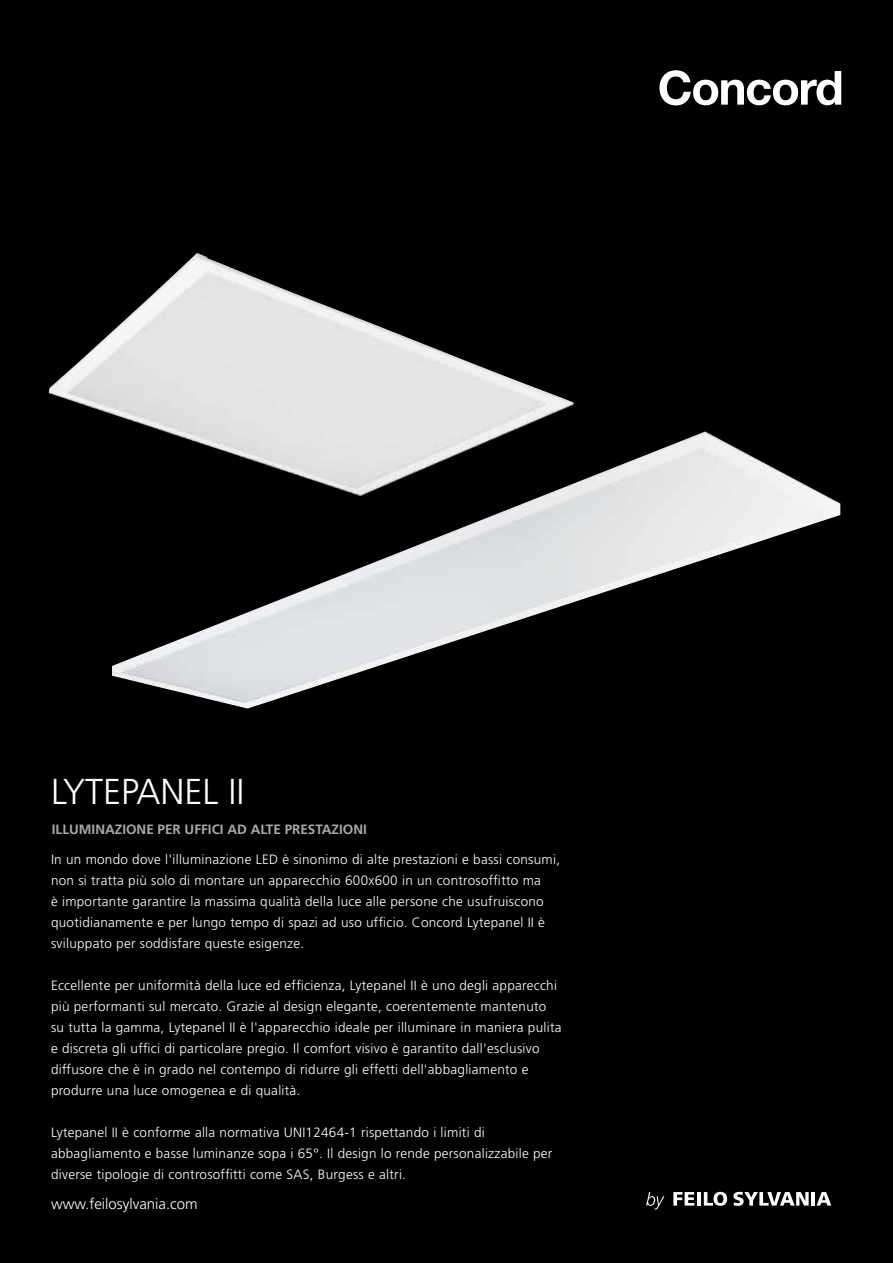
<style>
.page{position:relative;width:893px;height:1263px;background:#fff}
.page>*{position:absolute;margin:0;border:0;box-sizing:border-box;transform-origin:0 0}
.t1{font:300 36px "Frutiger";color:#fff}
.t2{font:300 15px "Frutiger";color:#fff}
.t3{font:300 13.5px/21px "Frutiger";letter-spacing:.02em;color:#fff}
.t4{font:700 13.5px "Frutiger";color:#a7a9ac}
</style>
<div class="page">
<div style="left:0;top:0;width:893px;height:160px;background:#000"></div>
<svg style="left:659px;top:70px;width:182px;height:35px"></svg>
<div style="left:0;top:142px;width:893px;height:619px;background:#000"></div>
<div style="left:0;top:748px;width:893px;height:515px;background:#000"></div>
<svg style="left:733px;top:1192px;width:76px;height:14px"></svg>
<hr style="left:811px;top:1192px;width:4px;height:13px;background:#fff">
<svg style="left:816px;top:1192px;width:15px;height:13px"></svg>
<svg style="left:673px;top:1192px;width:21px;height:13px"></svg>
<hr style="left:697px;top:1192px;width:4px;height:13px;background:#fff">
<svg style="left:704px;top:1192px;width:23px;height:14px"></svg>
<svg style="left:646px;top:1192px;width:18px;height:17px"></svg>
<svg style="left:48px;top:253px;width:526px;height:178px"></svg>
<img style="left:112px;top:431px;width:728px;height:278px">
<h1 class="t1" style="left:51px;top:771px;width:195px">LYTEPANEL II</h1>
<p class="t4" style="left:52px;top:821px;width:316px">ILLUMINAZIONE PER UFFICI AD ALTE PRESTAZIONI</p>
<p class="t3" style="left:51px;top:848px;width:511px">In un mondo dove l'illuminazione LED è sinonimo di alte prestazioni e bassi consumi, non si tratta più solo di montare un apparecchio 600x600 in un controsoffitto ma<br>è importante garantire la massima qualità della luce alle persone che usufruiscono quotidianamente e per lungo tempo di spazi ad uso ufficio. Concord Lytepanel II è sviluppato per soddisfare queste esigenze.</p>
<p class="t3" style="left:51px;top:974px;width:512px">Eccellente per uniformità della luce ed efficienza, Lytepanel II è uno degli apparecchi più performanti sul mercato. Grazie al design elegante, coerentemente mantenuto su tutta la gamma, Lytepanel II è l'apparecchio ideale per illuminare in maniera pulita e discreta gli uffici di particolare pregio. Il comfort visivo è garantito dall'esclusivo diffusore che è in grado nel contempo di ridurre gli effetti dell'abbagliamento e produrre una luce omogenea e di qualità.</p>
<p class="t3" style="left:51px;top:1121px;width:503px">Lytepanel II è conforme alla normativa UNI12464-1 rispettando i limiti di abbagliamento e basse luminanze sopa i 65°. Il design lo rende personalizzabile per diverse tipologie di controsoffitti come SAS, Burgess e altri.</p>
<p class="t2" style="left:51px;top:1195px;width:148px">www.feilosylvania.com</p>
</div>
